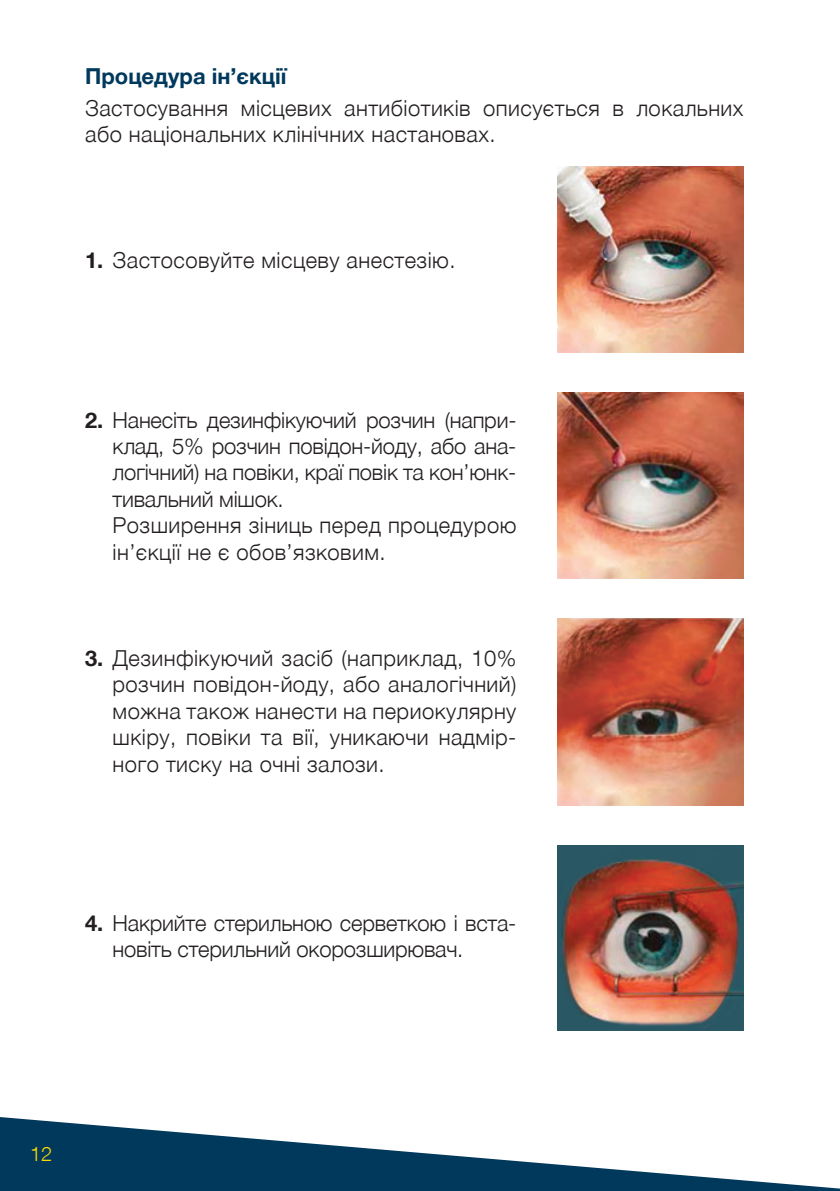
<style>
.page{position:relative;width:840px;height:1191px;background:#fff}
.page>*{position:absolute;margin:0;border:0;box-sizing:border-box;transform-origin:0 0}
.t1{font:300 22px/26.4px "Helvetica Neue LTCYR";letter-spacing:.02em;color:#231f20}
.t2{font:300 22px/26.4px "Helvetica Neue LTCYR";letter-spacing:-.01em;color:#231f20}
.t3{font:700 22px "Helvetica Neue LTCYR";color:#00395c}
.t4{font:300 20px "Helvetica Neue LTCYR";color:#fed702}
.s1{font-weight:700}
</style>
<div class="page">
<svg style="left:0;top:1117px;width:839px;height:74px;fill:#00395c"></svg>
<img style="left:557px;top:166px;width:186px;height:187px">
<img style="left:557px;top:393px;width:186px;height:186px">
<img style="left:557px;top:619px;width:186px;height:186px">
<img style="left:557px;top:845px;width:186px;height:185px">
<p class="t3" style="left:85px;top:64px;width:203px">Процедура ін’єкції</p>
<p class="t1" style="left:85px;top:95px;width:659px">Застосування місцевих антибіотиків описується в локальних або національних клінічних настановах.</p>
<p class="t1" style="left:85px;top:247px;width:372px"><span class="s1">1.</span> Застосовуйте місцеву анестезію.</p>
<p class="t2" style="left:112px;top:407px;width:405px;text-indent:-27px"><span class="s1">2.</span> Нанесіть дезинфікуючий розчин (напри&shy;клад, 5% розчин повідон-йоду, або ана&shy;логічний) на повіки, краї повік та кон’юнк&shy;тивальний мішок.<br>Розширення зіниць перед процедурою ін’єкції не є обов’язковим.</p>
<p class="t1" style="left:112px;top:645px;width:405px;text-align:justify;text-indent:-27px"><span class="s1">3.</span> Дезинфікуючий засіб (наприклад, 10% розчин повідон-йоду, або аналогічний) можна також нанести на периокулярну шкіру, повіки та вії, уникаючи надмір&shy;ного тиску на очні залози.</p>
<p class="t2" style="left:112px;top:910px;width:405px;text-indent:-27px"><span class="s1">4.</span> Накрийте стерильною серветкою і вста&shy;новіть стерильний окорозширювач.</p>
<p class="t4" style="left:30px;top:1143px;width:24px">12</p>
</div>
